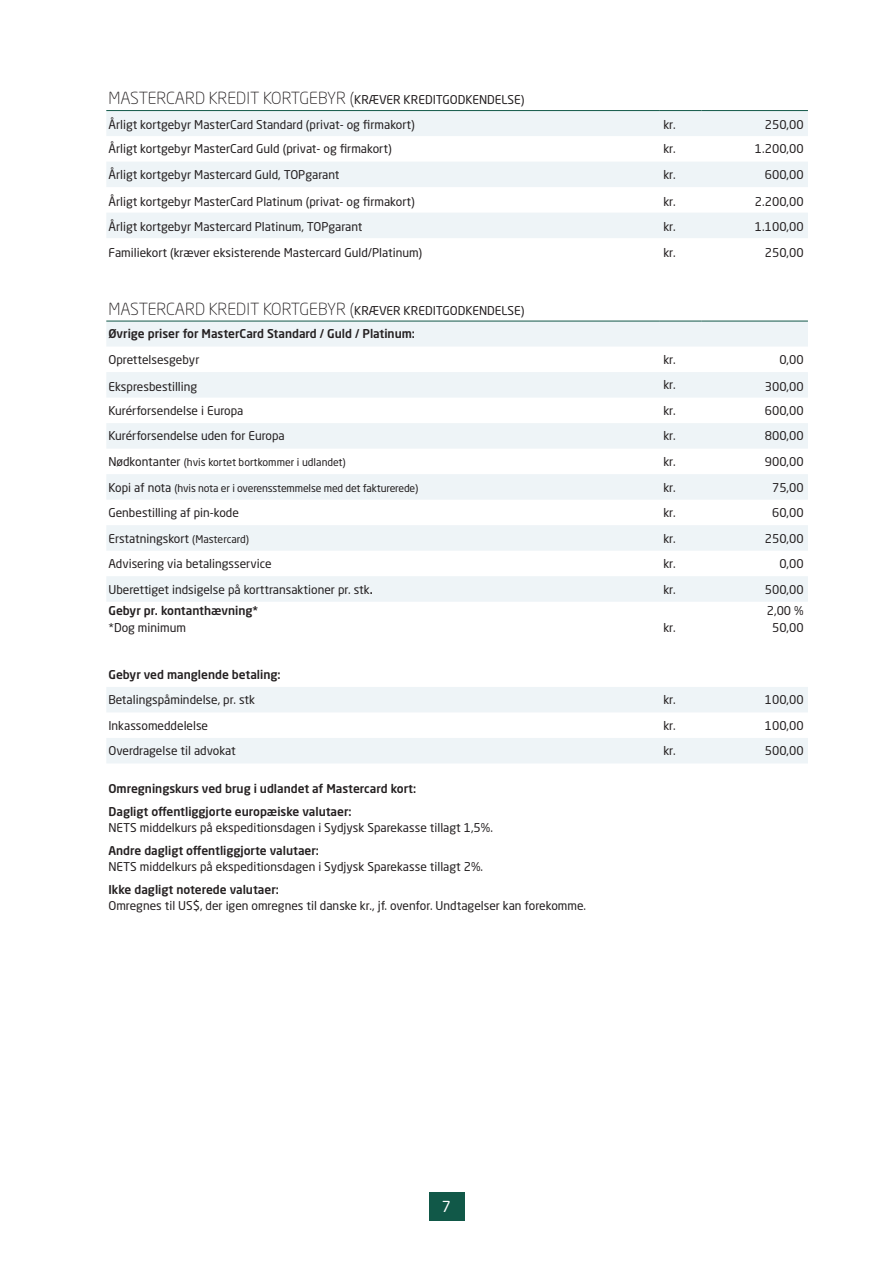
<style>
.page{position:relative;width:893px;height:1263px;background:#fff}
.page>*{position:absolute;margin:0;border:0;box-sizing:border-box;transform-origin:0 0}
.t1{font:300 16.5px "Neo Sans Std";color:#231f20}
.t2{font:15px "Neo Sans Std";color:#fff}
.t3{font:12px/16.5px "Neo Sans Std";color:#231f20;text-align:center}
.t4{font:500 12px/22.5px "Neo Sans Std";color:#231f20}
.t5{font:10.5px "Neo Sans Std";letter-spacing:-.015em;color:#231f20}
.s1{font-weight:400;font-size:12px}
.s2{font-size:12px}
.s3{font-size:10.5px}
.s4{font-weight:500}
</style>
<div class="page">
<svg style="left:106px;top:111px;width:702px;height:127px;fill:#eef4f7"></svg>
<hr style="left:106px;top:110px;width:553px;height:1px;background:#115848">
<hr style="left:659px;top:110px;width:43px;height:1px;background:#115848">
<hr style="left:702px;top:110px;width:106px;height:1px;background:#115848">
<svg style="left:106px;top:322px;width:702px;height:441px"></svg>
<hr style="left:106px;top:321px;width:553px;height:1px;background:#115848">
<hr style="left:659px;top:321px;width:43px;height:1px;background:#115848">
<hr style="left:702px;top:321px;width:106px;height:1px;background:#115848">
<div style="left:429px;top:1192px;width:35px;height:28px;background:#115848"></div>
<h1 class="t1" style="left:108px;top:88px;width:417px">MASTERCARD KREDIT KORTGEBYR (<span class="s1">KRÆVER KREDITGODKENDELSE)</span></h1>
<p class="t3" style="left:108px;top:116px;width:308px">Årligt kortgebyr MasterCard Standard (privat- og firmakort)</p>
<p class="t3" style="left:663px;top:116px;width:14px">kr.</p>
<p class="t3" style="left:765px;top:116px;width:40px">250,00</p>
<p class="t3" style="left:108px;top:141px;width:285px">Årligt kortgebyr MasterCard Guld (privat- og firmakort)</p>
<p class="t3" style="left:663px;top:141px;width:14px">kr.</p>
<p class="t3" style="left:755px;top:141px;width:50px">1.200,00</p>
<p class="t3" style="left:108px;top:166px;width:232px">Årligt kortgebyr Mastercard Guld, TOPgarant</p>
<p class="t3" style="left:663px;top:166px;width:14px">kr.</p>
<p class="t3" style="left:765px;top:166px;width:40px">600,00</p>
<p class="t3" style="left:108px;top:193px;width:308px">Årligt kortgebyr MasterCard Platinum (privat- og firmakort)</p>
<p class="t3" style="left:663px;top:193px;width:14px">kr.</p>
<p class="t3" style="left:755px;top:193px;width:50px">2.200,00</p>
<p class="t3" style="left:108px;top:218px;width:256px">Årligt kortgebyr Mastercard Platinum, TOPgarant</p>
<p class="t3" style="left:663px;top:218px;width:14px">kr.</p>
<p class="t3" style="left:755px;top:218px;width:50px">1.100,00</p>
<p class="t3" style="left:108px;top:244px;width:315px">Familiekort (kræver eksisterende Mastercard Guld/Platinum)</p>
<p class="t3" style="left:663px;top:244px;width:14px">kr.</p>
<p class="t3" style="left:765px;top:244px;width:40px">250,00</p>
<h1 class="t1" style="left:108px;top:299px;width:417px">MASTERCARD KREDIT KORTGEBYR (<span class="s1">KRÆVER KREDITGODKENDELSE)</span></h1>
<p class="t4" style="left:108px;top:322px;width:308px">Øvrige priser for MasterCard Standard / Guld / Platinum:</p>
<p class="t3" style="left:108px;top:351px;width:93px">Oprettelsesgebyr</p>
<p class="t3" style="left:663px;top:351px;width:14px">kr.</p>
<p class="t3" style="left:779px;top:351px;width:26px">0,00</p>
<p class="t3" style="left:108px;top:378px;width:90px">Ekspresbestilling</p>
<p class="t3" style="left:663px;top:377px;width:14px">kr.</p>
<p class="t3" style="left:765px;top:378px;width:40px">300,00</p>
<p class="t3" style="left:108px;top:402px;width:136px">Kurérforsendelse i Europa</p>
<p class="t3" style="left:663px;top:402px;width:14px">kr.</p>
<p class="t3" style="left:765px;top:402px;width:40px">600,00</p>
<p class="t3" style="left:108px;top:428px;width:178px">Kurérforsendelse uden for Europa</p>
<p class="t3" style="left:663px;top:428px;width:14px">kr.</p>
<p class="t3" style="left:765px;top:428px;width:40px">800,00</p>
<p class="t5" style="left:108px;top:456px;width:239px"><span class="s2">Nødkontanter</span> (hvis kortet bortkommer i udlandet)</p>
<p class="t3" style="left:663px;top:453px;width:14px">kr.</p>
<p class="t3" style="left:765px;top:453px;width:40px">900,00</p>
<p class="t5" style="left:108px;top:481px;width:311px"><span class="s2">Kopi af nota</span> (hvis nota er i overensstemmelse med det fakturerede)</p>
<p class="t3" style="left:663px;top:479px;width:14px">kr.</p>
<p class="t3" style="left:772px;top:479px;width:33px">75,00</p>
<p class="t3" style="left:108px;top:504px;width:132px">Genbestilling af pin-kode</p>
<p class="t3" style="left:663px;top:504px;width:14px">kr.</p>
<p class="t3" style="left:772px;top:504px;width:33px">60,00</p>
<p class="t3" style="left:108px;top:530px;width:142px">Erstatningskort <span class="s3">(Mastercard)</span></p>
<p class="t3" style="left:663px;top:530px;width:14px">kr.</p>
<p class="t3" style="left:765px;top:530px;width:40px">250,00</p>
<p class="t3" style="left:108px;top:555px;width:165px">Advisering via betalingsservice</p>
<p class="t3" style="left:663px;top:555px;width:14px">kr.</p>
<p class="t3" style="left:779px;top:555px;width:26px">0,00</p>
<p class="t3" style="left:108px;top:581px;width:266px">Uberettiget indsigelse på korttransaktioner pr. stk<span class="s4">.</span></p>
<p class="t3" style="left:663px;top:581px;width:14px">kr.</p>
<p class="t3" style="left:765px;top:581px;width:40px">500,00</p>
<p class="t4" style="left:108px;top:599px;width:151px">Gebyr pr. kontanthævning*</p>
<p class="t3" style="left:108px;top:619px;width:79px">*Dog minimum</p>
<p class="t3" style="left:663px;top:619px;width:14px">kr.</p>
<p class="t3" style="left:767px;top:602px;width:38px">2,00 %<br>50,00</p>
<p class="t4" style="left:108px;top:663px;width:174px">Gebyr ved manglende betaling:</p>
<p class="t3" style="left:108px;top:691px;width:148px">Betalingspåmindelse, pr. stk</p>
<p class="t3" style="left:663px;top:691px;width:14px">kr.</p>
<p class="t3" style="left:765px;top:691px;width:40px">100,00</p>
<p class="t3" style="left:108px;top:717px;width:101px">Inkassomeddelelse</p>
<p class="t3" style="left:663px;top:717px;width:14px">kr.</p>
<p class="t3" style="left:765px;top:717px;width:40px">100,00</p>
<p class="t3" style="left:108px;top:742px;width:129px">Overdragelse til advokat</p>
<p class="t3" style="left:663px;top:742px;width:14px">kr.</p>
<p class="t3" style="left:765px;top:742px;width:40px">500,00</p>
<p class="t4" style="left:108px;top:777px;width:309px">Omregningskurs ved brug i udlandet af Mastercard kort:<br>Dagligt offentliggjorte europæiske valutaer:</p>
<p class="t3" style="left:108px;top:820px;width:386px">NETS middelkurs på ekspeditionsdagen i Sydjysk Sparekasse tillagt 1,5%.</p>
<p class="t4" style="left:108px;top:839px;width:212px">Andre dagligt offentliggjorte valutaer:</p>
<p class="t3" style="left:108px;top:859px;width:376px">NETS middelkurs på ekspeditionsdagen i Sydjysk Sparekasse tillagt 2%.</p>
<p class="t4" style="left:108px;top:878px;width:172px">Ikke dagligt noterede valutaer:</p>
<p class="t3" style="left:108px;top:898px;width:479px">Omregnes til US$, der igen omregnes til danske kr., jf. ovenfor. Undtagelser kan forekomme.</p>
<p class="t2" style="left:442px;top:1197px;width:11px">7</p>
</div>
